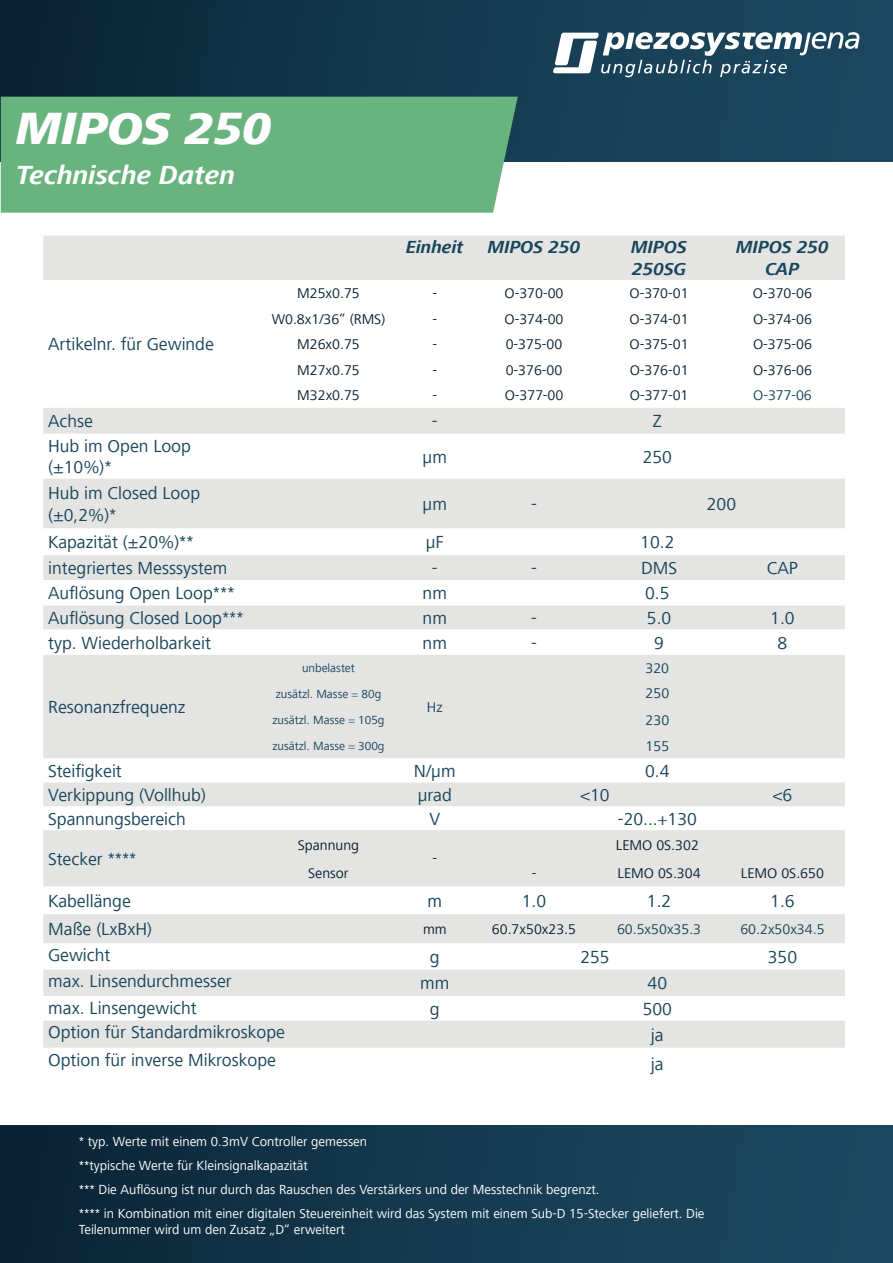
<style>
.page{position:relative;width:893px;height:1263px;background:#fff}
.page>*{position:absolute;margin:0;border:0;box-sizing:border-box;transform-origin:0 0}
.t1{font:italic 800 46.5px "Frutiger Next LT";color:#fff}
.t2{font:italic 700 27px "Frutiger Next LT";color:#fff}
.t3{font:18px/21.6px "Frutiger Next LT";color:#1a465c}
.t4{font:italic 700 18px/21.6px "Frutiger Next LT";color:#1a465c}
.t5{font:14.55px "Frutiger Next LT";color:#0c2333}
.t6{font:14.55px "Frutiger Next LT";color:#1a465c}
.t7{font:13.5px/24px "Frutiger Next LT";color:#fff}
.t8{font:12.15px "Frutiger Next LT";color:#1a465c}
</style>
<div class="page">
<div style="left:1px;top:1px;width:892px;height:161px;background:linear-gradient(to right,#0b2536,#1d4b62)"></div>
<svg style="left:553px;top:32px;width:306px;height:45px"></svg>
<div style="left:1px;top:97px;width:517px;height:116px;background:#69b37e"></div>
<div style="left:1px;top:1125px;width:892px;height:138px;background:linear-gradient(to right,#0b2537,#1d4b62)"></div>
<div style="left:43px;top:236px;width:802px;height:44px;background:#e4e4e3"></div>
<div style="left:43px;top:408px;width:802px;height:26px;background:#e4e4e3"></div>
<div style="left:43px;top:479px;width:802px;height:49px;background:#e4e4e3"></div>
<div style="left:43px;top:555px;width:802px;height:25px;background:#e4e4e3"></div>
<div style="left:43px;top:605px;width:802px;height:24px;background:#e4e4e3"></div>
<div style="left:43px;top:655px;width:802px;height:103px;background:#e4e4e3"></div>
<div style="left:43px;top:782px;width:802px;height:24px;background:#e4e4e3"></div>
<div style="left:43px;top:830px;width:802px;height:56px;background:#e4e4e3"></div>
<div style="left:43px;top:914px;width:802px;height:29px;background:#e4e4e3"></div>
<div style="left:43px;top:969px;width:802px;height:27px;background:#e4e4e3"></div>
<div style="left:43px;top:1020px;width:802px;height:28px;background:#e4e4e3"></div>
<h1 class="t1" style="left:17px;top:102px;width:257px">MIPOS 250</h1>
<h2 class="t2" style="left:17px;top:160px;width:220px">Technische Daten</h2>
<p class="t4" style="left:406px;top:237px;width:59px">Einheit</p>
<p class="t4" style="left:488px;top:237px;width:94px">MIPOS 250</p>
<p class="t4" style="left:631px;top:237px;width:57px">MIPOS<br>250SG</p>
<p class="t4" style="left:736px;top:237px;width:94px;text-align:center">MIPOS 250<br>CAP</p>
<p class="t3" style="left:48px;top:334px;width:167px">Artikelnr. für Gewinde</p>
<p class="t5" style="left:297px;top:285px;width:64px">M25x0.75</p>
<p class="t5" style="left:432px;top:285px;width:6px">-</p>
<p class="t5" style="left:504px;top:285px;width:60px">O-370-00</p>
<p class="t5" style="left:630px;top:285px;width:60px">O-370-01</p>
<p class="t5" style="left:753px;top:285px;width:60px">O-370-06</p>
<p class="t5" style="left:272px;top:311px;width:115px">W0.8x1/36” (RMS)</p>
<p class="t5" style="left:432px;top:311px;width:6px">-</p>
<p class="t5" style="left:505px;top:311px;width:60px">O-374-00</p>
<p class="t5" style="left:630px;top:311px;width:60px">O-374-01</p>
<p class="t5" style="left:753px;top:311px;width:60px">O-374-06</p>
<p class="t5" style="left:297px;top:336px;width:64px">M26x0.75</p>
<p class="t5" style="left:432px;top:336px;width:6px">-</p>
<p class="t5" style="left:506px;top:336px;width:58px">0-375-00</p>
<p class="t5" style="left:630px;top:336px;width:60px">O-375-01</p>
<p class="t5" style="left:753px;top:336px;width:60px">O-375-06</p>
<p class="t5" style="left:297px;top:362px;width:64px">M27x0.75</p>
<p class="t5" style="left:432px;top:362px;width:6px">-</p>
<p class="t5" style="left:506px;top:362px;width:58px">0-376-00</p>
<p class="t5" style="left:630px;top:362px;width:60px">O-376-01</p>
<p class="t5" style="left:753px;top:362px;width:60px">O-376-06</p>
<p class="t5" style="left:297px;top:387px;width:64px">M32x0.75</p>
<p class="t5" style="left:432px;top:387px;width:6px">-</p>
<p class="t5" style="left:505px;top:387px;width:60px">O-377-00</p>
<p class="t5" style="left:630px;top:387px;width:60px">O-377-01</p>
<p class="t6" style="left:753px;top:387px;width:60px">O-377-06</p>
<p class="t3" style="left:48px;top:411px;width:46px">Achse</p>
<p class="t3" style="left:432px;top:411px;width:7px">-</p>
<p class="t3" style="left:653px;top:411px;width:10px">Z</p>
<p class="t3" style="left:48px;top:435px;width:144px">Hub im Open Loop (±10%)*</p>
<p class="t3" style="left:423px;top:446px;width:26px">µm</p>
<p class="t3" style="left:643px;top:446px;width:31px">250</p>
<p class="t3" style="left:48px;top:482px;width:153px">Hub im Closed Loop (±0,2%)*</p>
<p class="t3" style="left:423px;top:493px;width:26px">µm</p>
<p class="t3" style="left:531px;top:493px;width:7px">-</p>
<p class="t3" style="left:707px;top:493px;width:31px">200</p>
<p class="t3" style="left:48px;top:531px;width:147px">Kapazität (±20%)**</p>
<p class="t3" style="left:426px;top:531px;width:19px">µF</p>
<p class="t3" style="left:640px;top:531px;width:36px">10.2</p>
<p class="t3" style="left:48px;top:557px;width:181px">integriertes Messsystem</p>
<p class="t3" style="left:432px;top:557px;width:7px">-</p>
<p class="t3" style="left:531px;top:557px;width:7px">-</p>
<p class="t3" style="left:641px;top:557px;width:38px">DMS</p>
<p class="t3" style="left:767px;top:557px;width:32px">CAP</p>
<p class="t3" style="left:48px;top:582px;width:188px">Auflösung Open Loop***</p>
<p class="t3" style="left:423px;top:582px;width:26px">nm</p>
<p class="t3" style="left:645px;top:582px;width:26px">0.5</p>
<p class="t3" style="left:48px;top:607px;width:197px">Auflösung Closed Loop***</p>
<p class="t3" style="left:423px;top:607px;width:26px">nm</p>
<p class="t3" style="left:531px;top:607px;width:7px">-</p>
<p class="t3" style="left:647px;top:607px;width:26px">5.0</p>
<p class="t3" style="left:770px;top:607px;width:26px">1.0</p>
<p class="t3" style="left:48px;top:632px;width:164px">typ. Wiederholbarkeit</p>
<p class="t3" style="left:423px;top:632px;width:26px">nm</p>
<p class="t3" style="left:531px;top:632px;width:7px">-</p>
<p class="t3" style="left:654px;top:632px;width:11px">9</p>
<p class="t3" style="left:778px;top:632px;width:11px">8</p>
<p class="t3" style="left:48px;top:696px;width:139px">Resonanzfrequenz</p>
<p class="t8" style="left:302px;top:661px;width:54px">unbelastet</p>
<p class="t6" style="left:645px;top:660px;width:25px">320</p>
<p class="t8" style="left:276px;top:687px;width:107px">zusätzl. Masse = 80g</p>
<p class="t6" style="left:645px;top:685px;width:25px">250</p>
<p class="t8" style="left:272px;top:713px;width:114px">zusätzl. Masse = 105g</p>
<p class="t6" style="left:645px;top:712px;width:25px">230</p>
<p class="t8" style="left:272px;top:739px;width:114px">zusätzl. Masse = 300g</p>
<p class="t6" style="left:645px;top:738px;width:25px">155</p>
<p class="t6" style="left:427px;top:699px;width:17px">Hz</p>
<p class="t3" style="left:48px;top:760px;width:75px">Steifigkeit</p>
<p class="t3" style="left:414px;top:760px;width:43px">N/µm</p>
<p class="t3" style="left:645px;top:760px;width:26px">0.4</p>
<p class="t3" style="left:48px;top:784px;width:159px">Verkippung (Vollhub)</p>
<p class="t3" style="left:418px;top:784px;width:36px">µrad</p>
<p class="t3" style="left:580px;top:784px;width:31px">&lt;10</p>
<p class="t3" style="left:773px;top:784px;width:21px">&lt;6</p>
<p class="t3" style="left:48px;top:808px;width:139px">Spannungsbereich</p>
<p class="t3" style="left:429px;top:808px;width:12px">V</p>
<p class="t3" style="left:618px;top:808px;width:80px">-20...+130</p>
<p class="t3" style="left:48px;top:848px;width:90px">Stecker ****</p>
<p class="t5" style="left:298px;top:837px;width:63px">Spannung</p>
<p class="t5" style="left:616px;top:837px;width:85px">LEMO 0S.302</p>
<p class="t5" style="left:432px;top:850px;width:6px">-</p>
<p class="t5" style="left:308px;top:865px;width:42px">Sensor</p>
<p class="t5" style="left:532px;top:865px;width:6px">-</p>
<p class="t5" style="left:618px;top:865px;width:85px">LEMO 0S.304</p>
<p class="t5" style="left:741px;top:865px;width:85px">LEMO 0S.650</p>
<p class="t3" style="left:48px;top:890px;width:84px">Kabellänge</p>
<p class="t3" style="left:427px;top:890px;width:16px">m</p>
<p class="t3" style="left:522px;top:890px;width:26px">1.0</p>
<p class="t3" style="left:647px;top:890px;width:26px">1.2</p>
<p class="t3" style="left:770px;top:890px;width:26px">1.6</p>
<p class="t3" style="left:48px;top:918px;width:105px">Maße (LxBxH)</p>
<p class="t5" style="left:423px;top:921px;width:25px">mm</p>
<p class="t5" style="left:492px;top:921px;width:86px">60.7x50x23.5</p>
<p class="t6" style="left:617px;top:921px;width:86px">60.5x50x35.3</p>
<p class="t6" style="left:740px;top:921px;width:86px">60.2x50x34.5</p>
<p class="t3" style="left:48px;top:944px;width:64px">Gewicht</p>
<p class="t3" style="left:430px;top:946px;width:11px">g</p>
<p class="t3" style="left:580px;top:946px;width:31px">255</p>
<p class="t3" style="left:768px;top:946px;width:31px">350</p>
<p class="t3" style="left:48px;top:971px;width:185px">max. Linsendurchmesser</p>
<p class="t3" style="left:420px;top:972px;width:31px">mm</p>
<p class="t3" style="left:648px;top:972px;width:21px">40</p>
<p class="t3" style="left:48px;top:997px;width:150px">max. Linsengewicht</p>
<p class="t3" style="left:430px;top:998px;width:11px">g</p>
<p class="t3" style="left:643px;top:998px;width:31px">500</p>
<p class="t3" style="left:48px;top:1022px;width:238px">Option für Standardmikroskope</p>
<p class="t3" style="left:651px;top:1024px;width:14px">ja</p>
<p class="t3" style="left:48px;top:1049px;width:229px">Option für inverse Mikroskope</p>
<p class="t3" style="left:651px;top:1053px;width:14px">ja</p>
<p class="t7" style="left:79px;top:1129px;width:627px">* typ. Werte mit einem 0.3mV Controller gemessen<br>**typische Werte für Kleinsignalkapazität<br>*** Die Auflösung ist nur durch das Rauschen des Verstärkers und der Messtechnik begrenzt.<br>**** in Kombination mit einer digitalen Steuereinheit wird das System mit einem Sub-D 15-Stecker geliefert. Die</p>
<p class="t7" style="left:79px;top:1217px;width:268px">Teilenummer wird um den Zusatz „D“ erweitert</p>
</div>
